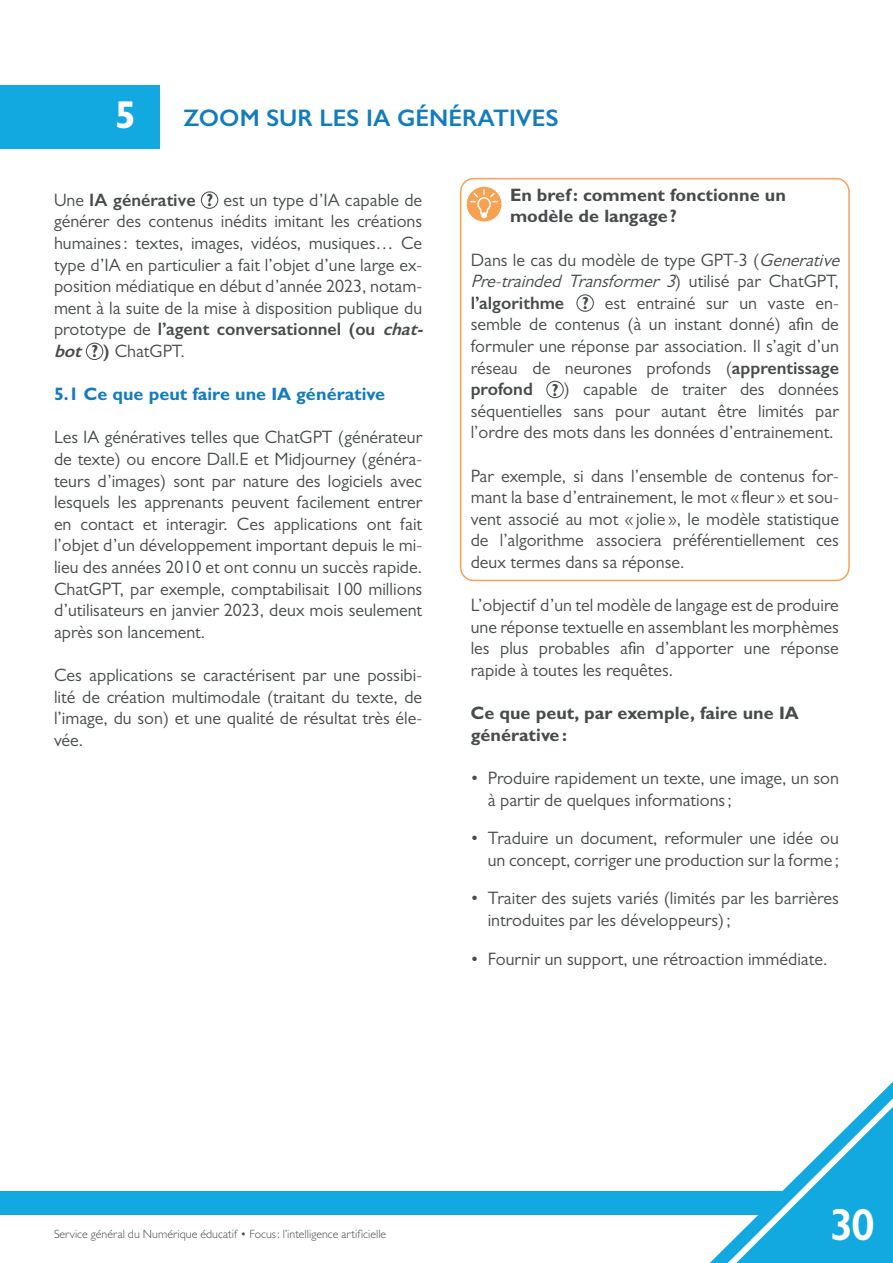
<style>
.page{position:relative;width:893px;height:1263px;background:#fff}
.page>*{position:absolute;margin:0;border:0;box-sizing:border-box;transform-origin:0 0}
.t1{font:600 45px "Gill Sans";color:#fff}
.t2{font:700 39px "Gill Sans";color:#fff}
.t3{font:600 24px "Gill Sans";color:#127cbf}
.Sous_sous_titre{font:18px/21.6px "Gill Sans";color:#474b4c}
.t4{font:700 18px/21.6px "Gill Sans";color:#474b4c}
.Sous_sous_titre-2{font:700 18px "Gill Sans";color:#127cbf}
.t5{font:600 18px "Gill Sans";color:#474b4c}
.t6{font:700 17.4px "Gill Sans";color:#454a4b}
.t7{font:300 12px "Gill Sans";color:#474b4c}
.s1{font-weight:600}
.s2{font-weight:600;font-style:italic}
.s3{font-weight:700;font-size:17.4px;color:#454a4b}
.s4{font-weight:400}
.s5{font-style:italic}
</style>
<div class="page">
<div style="left:0;top:1191px;width:893px;height:23px;background:#12a9e1"></div>
<svg style="left:702px;top:1081px;width:191px;height:182px"></svg>
<div style="left:0;top:85px;width:160px;height:64px;background:#12a9e1"></div>
<div style="left:201px;top:191px;width:17px;height:18px;border:1px solid #474b4c;border-radius:50%"></div>
<div style="left:86px;top:343px;width:17px;height:17px;border:1px solid #474b4c;border-radius:50%"></div>
<div style="left:576px;top:294px;width:18px;height:18px;border:1px solid #474b4c;border-radius:50%"></div>
<div style="left:546px;top:381px;width:18px;height:17px;border:1px solid #474b4c;border-radius:50%"></div>
<div style="left:460px;top:178px;width:390px;height:403px;border:2px solid #f8a151;border-radius:13px"></div>
<svg style="left:467px;top:187px;width:34px;height:35px"></svg>
<svg style="left:470px;top:189px;width:29px;height:29px"></svg>
<p class="t2" style="left:115px;top:91px;width:23px">5</p>
<p class="t3" style="left:183px;top:103px;width:376px">ZOOM SUR LES IA GÉNÉRATIVES</p>
<p class="Sous_sous_titre" style="left:54px;top:189px;width:375px;text-indent:170px">est un type d’IA capable de générer des contenus inédits imitant les créations humaines: textes, images, vidéos, musiques… Ce type d’IA en particulier a fait l’objet d’une large ex&shy;position médiatique en début d’année 2023, notam&shy;ment à la suite de la mise à disposition publique du prototype de <span class="s1">l’agent conversationnel (ou</span> <span class="s2">chat&shy;bot</span> <span class="s3">?</span> <span class="s1">)</span> ChatGPT.</p>
<p class="Sous_sous_titre-2" style="left:54px;top:383px;width:333px">5.1 Ce que peut faire une IA générative</p>
<p class="Sous_sous_titre" style="left:54px;top:426px;width:370px;text-align:justify">Les IA génératives telles que ChatGPT (générateur de texte) ou encore Dall.E et Midjourney (généra&shy;teurs d’images) sont par nature des logiciels avec lesquels les apprenants peuvent facilement entrer en contact et interagir. Ces applications ont fait l’objet d’un développement important depuis le mi&shy;lieu des années 2010 et ont connu un succès rapide.<br>ChatGPT, par exemple, comptabilisait 100 millions d’utilisateurs en janvier 2023, deux mois seulement après son lancement.</p>
<p class="Sous_sous_titre" style="left:54px;top:664px;width:370px;text-align:justify">Ces applications se caractérisent par une possibi&shy;lité de création multimodale (traitant du texte, de l’image, du son) et une qualité de résultat très éle&shy;vée.</p>
<p class="t5" style="left:54px;top:189px;width:143px"><span class="s4">Une</span> IA générative</p>
<p class="t6" style="left:207px;top:190px;width:8px">?</p>
<p class="t4" style="left:510px;top:184px;width:277px">En bref: comment fonctionne un modèle de langage?</p>
<p class="Sous_sous_titre" style="left:471px;top:249px;width:375px">Dans le cas du modèle de type GPT-3 (<span class="s5">Generative<br>Pre-trainded Transformer 3</span>) u t i l i s é p a r C h a t G P T, <span class="s1">l’algorithme</span></p>
<p class="Sous_sous_titre" style="left:471px;top:292px;width:370px;text-align:justify;text-indent:134px">est entrainé sur un vaste en&shy;semble de contenus (à un instant donné) afin de formuler une réponse par association. Il s’agit d’un réseau de neurones profonds (<span class="s1">apprentissage profond</span></p>
<p class="t6" style="left:582px;top:293px;width:8px">?</p>
<p class="Sous_sous_titre" style="left:552px;top:378px;width:288px"><span class="s3">?</span> ) capable de traiter des données</p>
<p class="Sous_sous_titre" style="left:471px;top:400px;width:370px">séquentielles sans pour autant être limités par l’ordre des mots dans les données d’entrainement.</p>
<p class="Sous_sous_titre" style="left:471px;top:465px;width:370px;text-align:justify">Par exemple, si dans l’ensemble de contenus for&shy;mant la base d’entrainement, le mot « fleur » et sou&shy;vent associé au mot «jolie», le modèle statistique de l’algorithme associera préférentiellement ces deux termes dans sa réponse.</p>
<p class="Sous_sous_titre" style="left:471px;top:594px;width:370px;text-align:justify">L’objectif d’un tel modèle de langage est de produire une réponse textuelle en assemblant les morphèmes les plus probables afin d’apporter une réponse rapide à toutes les requêtes.</p>
<p class="t4" style="left:471px;top:702px;width:330px">Ce que peut, par exemple, faire une IA</p>
<p class="t4" style="left:471px;top:724px;width:98px">générative:</p>
<p class="Sous_sous_titre" style="left:488px;top:767px;width:353px;text-indent:-17px">• Produire rapidement un texte, une image, un son à partir de quelques informations;</p>
<p class="Sous_sous_titre" style="left:471px;top:827px;width:370px;text-align:right">• Traduire un document, reformuler une idée ou un concept, corriger une production sur la forme ;</p>
<p class="Sous_sous_titre" style="left:488px;top:887px;width:353px;text-indent:-17px">• Traiter des sujets variés (limités par les barrières introduites par les développeurs);</p>
<p class="Sous_sous_titre" style="left:471px;top:948px;width:358px">• Fournir un support, une rétroaction immédiate.</p>
<p class="t7" style="left:54px;top:1227px;width:334px">Service général du Numérique éducatif • Focus: l’intelligence artificielle</p>
<h1 class="t1" style="left:830px;top:1197px;width:47px">30</h1>
</div>
